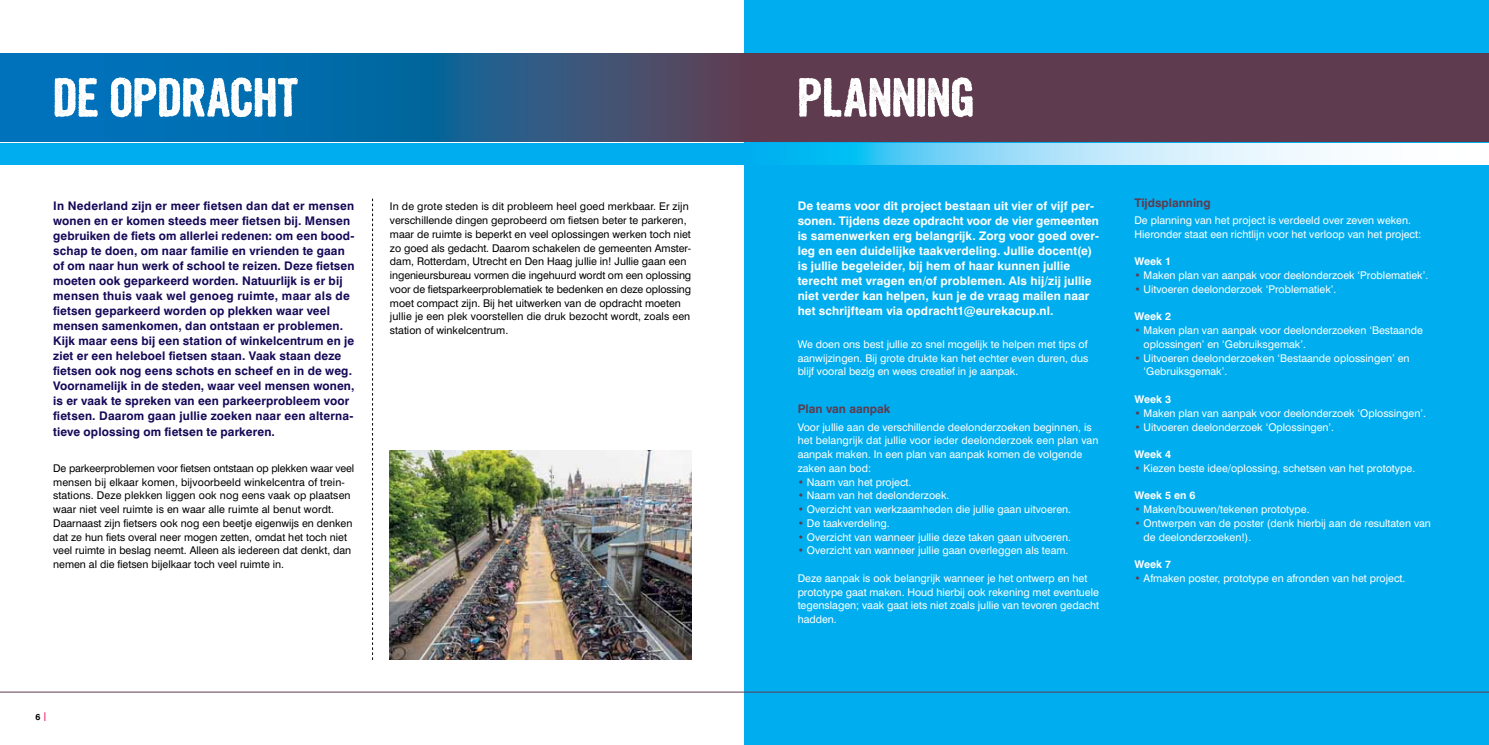
<style>
.page{position:relative;width:1489px;height:745px;background:#fff}
.page>*{position:absolute;margin:0;border:0;box-sizing:border-box;transform-origin:0 0}
.t1{font:700 11.88px/15px "Swiss 721 BT";letter-spacing:.01em;color:#150958}
.t2{font:700 11.88px/15px "Swiss 721 BT";letter-spacing:.01em;color:#fff}
.t3{font:700 11.88px "Swiss 721 BT";color:#5f3b4f}
.t4{font:10.62px/13.8px "Swiss 721 BT";color:#fff}
.t5{font:10.62px/13.8px "Swiss 721 BT";color:#000}
.t6{font:700 10.62px "Swiss 721 BT";color:#fff}
.t7{font:700 8.75px "Swiss 721 BT";color:#000}
.s1{color:#5f3b4f}
.s2{color:#ed145b}
</style>
<div class="page">
<div style="left:744px;top:0;width:744px;height:744px;background:#00aeef"></div>
<svg style="left:0;top:53px;width:744px;height:89px;background:#1c6093"></svg>
<div style="left:744px;top:53px;width:744px;height:89px;background:#5f3b4f"></div>
<svg style="left:372px;top:198px;width:1px;height:461px"></svg>
<svg style="left:54px;top:77px;width:244px;height:40px"></svg>
<hr style="left:0;top:691px;width:1488px;height:1px;background:#5f3b4f">
<img style="left:390px;top:450px;width:301px;height:209px">
<svg style="left:799px;top:77px;width:173px;height:40px"></svg>
<div style="left:0;top:144px;width:744px;height:21px;background:#00aeef"></div>
<svg style="left:810px;top:144px;width:678px;height:21px;background:#b3e7fa"></svg>
<p class="t1" style="left:53px;top:198px;width:303px">In Nederland zijn er meer fietsen dan dat er mensen wonen en er komen steeds meer fietsen bij. Mensen gebruiken de fiets om allerlei redenen: om een bood&shy;schap te doen, om naar familie en vrienden te gaan of om naar hun werk of school te reizen. Deze fietsen moeten ook geparkeerd worden. Natuurlijk is er bij mensen thuis vaak wel genoeg ruimte, maar als de fietsen geparkeerd worden op plekken waar veel mensen samenkomen, dan ontstaan er problemen.<br>Kijk maar eens bij een station of winkelcentrum en je ziet er een heleboel fietsen staan. Vaak staan deze fietsen ook nog eens schots en scheef en in de weg.<br>Voornamelijk in de steden, waar veel mensen wonen, is er vaak te spreken van een parkeerprobleem voor fietsen. Daarom gaan jullie zoeken naar een alterna&shy;tieve oplossing om fietsen te parkeren.</p>
<p class="t5" style="left:53px;top:461px;width:302px">De parkeerproblemen voor fietsen ontstaan op plekken waar veel mensen bij elkaar komen, bijvoorbeeld winkelcentra of trein&shy;stations. Deze plekken liggen ook nog eens vaak op plaatsen waar niet veel ruimte is en waar alle ruimte al benut wordt.<br>Daarnaast zijn fietsers ook nog een beetje eigenwijs en denken dat ze hun fiets overal neer mogen zetten, omdat het toch niet veel ruimte in beslag neemt. Alleen als iedereen dat denkt, dan nemen al die fietsen bijelkaar toch veel ruimte in.</p>
<p class="t5" style="left:390px;top:199px;width:303px">In de grote steden is dit probleem heel goed merkbaar. Er zijn verschillende dingen geprobeerd om fietsen beter te parkeren, maar de ruimte is beperkt en veel oplossingen werken toch niet zo goed als gedacht. Daarom schakelen de gemeenten Amster&shy;dam, Rotterdam, Utrecht en Den Haag jullie in! Jullie gaan een ingenieursbureau vormen die ingehuurd wordt om een oplossing voor de fietsparkeerproblematiek te bedenken en deze oplossing moet compact zijn. Bij het uitwerken van de opdracht moeten jullie je een plek voorstellen die druk bezocht wordt, zoals een station of winkelcentrum.</p>
<p class="t2" style="left:797px;top:198px;width:303px">De teams voor dit project bestaan uit vier of vijf per&shy;sonen. Tijdens deze opdracht voor de vier gemeenten is samenwerken erg belangrijk. Zorg voor goed over&shy;leg en een duidelijke taakverdeling. Jullie docent(e) is jullie begeleider, bij hem of haar kunnen jullie terecht met vragen en/of problemen. Als hij/zij jullie niet verder kan helpen, kun je de vraag mailen naar het schrijfteam via opdracht1@eurekacup.nl.</p>
<p class="t4" style="left:797px;top:337px;width:292px;text-align:justify">We doen ons best jullie zo snel mogelijk te helpen met tips of aanwijzingen. Bij grote drukte kan het echter even duren, dus blijf vooral bezig en wees creatief in je aanpak.</p>
<p class="t3" style="left:797px;top:401px;width:94px">Plan van aanpak</p>
<p class="t4" style="left:797px;top:419px;width:302px">Voor jullie aan de verschillende deelonderzoeken beginnen, is het belangrijk dat jullie voor ieder deelonderzoek een plan van aanpak maken. In een plan van aanpak komen de volgende zaken aan bod:</p>
<p class="t4" style="left:797px;top:474px;width:115px"><span class="s1">•</span> Naam van het project.</p>
<p class="t4" style="left:797px;top:488px;width:153px"><span class="s1">•</span> Naam van het deelonderzoek.</p>
<p class="t4" style="left:797px;top:502px;width:275px"><span class="s1">•</span> Overzicht van werkzaamheden die jullie gaan uitvoeren.</p>
<p class="t4" style="left:797px;top:516px;width:94px"><span class="s1">•</span> De taakverdeling.</p>
<p class="t4" style="left:797px;top:529px;width:275px"><span class="s1">•</span> Overzicht van wanneer jullie deze taken gaan uitvoeren.</p>
<p class="t4" style="left:797px;top:543px;width:272px"><span class="s1">•</span> Overzicht van wanneer jullie gaan overleggen als team.</p>
<p class="t4" style="left:797px;top:570px;width:303px">Deze aanpak is ook belangrijk wanneer je het ontwerp en het prototype gaat maken. Houd hierbij ook rekening met eventuele tegenslagen; vaak gaat iets niet zoals jullie van tevoren gedacht hadden.</p>
<p class="t3" style="left:1134px;top:195px;width:78px">Tijdsplanning</p>
<p class="t4" style="left:1134px;top:213px;width:288px">De planning van het project is verdeeld over zeven weken.<br>Hieronder staat een richtlijn voor het verloop van het project:</p>
<p class="t6" style="left:1134px;top:255px;width:38px">Week 1</p>
<p class="t4" style="left:1134px;top:268px;width:295px"><span class="s1">•</span> Maken plan van aanpak voor deelonderzoek ‘Problematiek’.</p>
<p class="t4" style="left:1134px;top:282px;width:203px"><span class="s1">•</span> Uitvoeren deelonderzoek ‘Problematiek’.</p>
<p class="t6" style="left:1134px;top:310px;width:38px">Week 2</p>
<p class="t4" style="left:1143px;top:323px;width:281px;text-indent:-9px"><span class="s1">•</span> Maken plan van aanpak voor deelonderzoeken ‘Bestaande oplossingen’ en ‘Gebruiksgemak’.</p>
<p class="t4" style="left:1143px;top:351px;width:267px;text-indent:-9px"><span class="s1">•</span> Uitvoeren deelonderzoeken ‘Bestaande oplossingen’ en ‘Gebruiksgemak’.</p>
<p class="t6" style="left:1134px;top:392px;width:38px">Week 3</p>
<p class="t4" style="left:1134px;top:405px;width:293px"><span class="s1">•</span> Maken plan van aanpak voor deelonderzoek ‘Oplossingen’.</p>
<p class="t4" style="left:1134px;top:419px;width:201px"><span class="s1">•</span> Uitvoeren deelonderzoek ‘Oplossingen’.</p>
<p class="t6" style="left:1134px;top:447px;width:38px">Week 4</p>
<p class="t4" style="left:1134px;top:460px;width:282px"><span class="s1">•</span> Kiezen beste idee/oplossing, schetsen van het prototype.</p>
<p class="t6" style="left:1134px;top:488px;width:63px">Week 5 en 6</p>
<p class="t4" style="left:1134px;top:502px;width:177px"><span class="s1">•</span> Maken/bouwen/tekenen prototype.</p>
<p class="t4" style="left:1143px;top:515px;width:289px;text-indent:-9px"><span class="s1">•</span> Ontwerpen van de poster (denk hierbij aan de resultaten van de deelonderzoeken!).</p>
<p class="t6" style="left:1134px;top:557px;width:38px">Week 7</p>
<p class="t4" style="left:1134px;top:570px;width:272px"><span class="s1">•</span> Afmaken poster, prototype en afronden van het project.</p>
<p class="t7" style="left:35px;top:711px;width:13px">6 <span class="s2">|</span></p>
</div>
